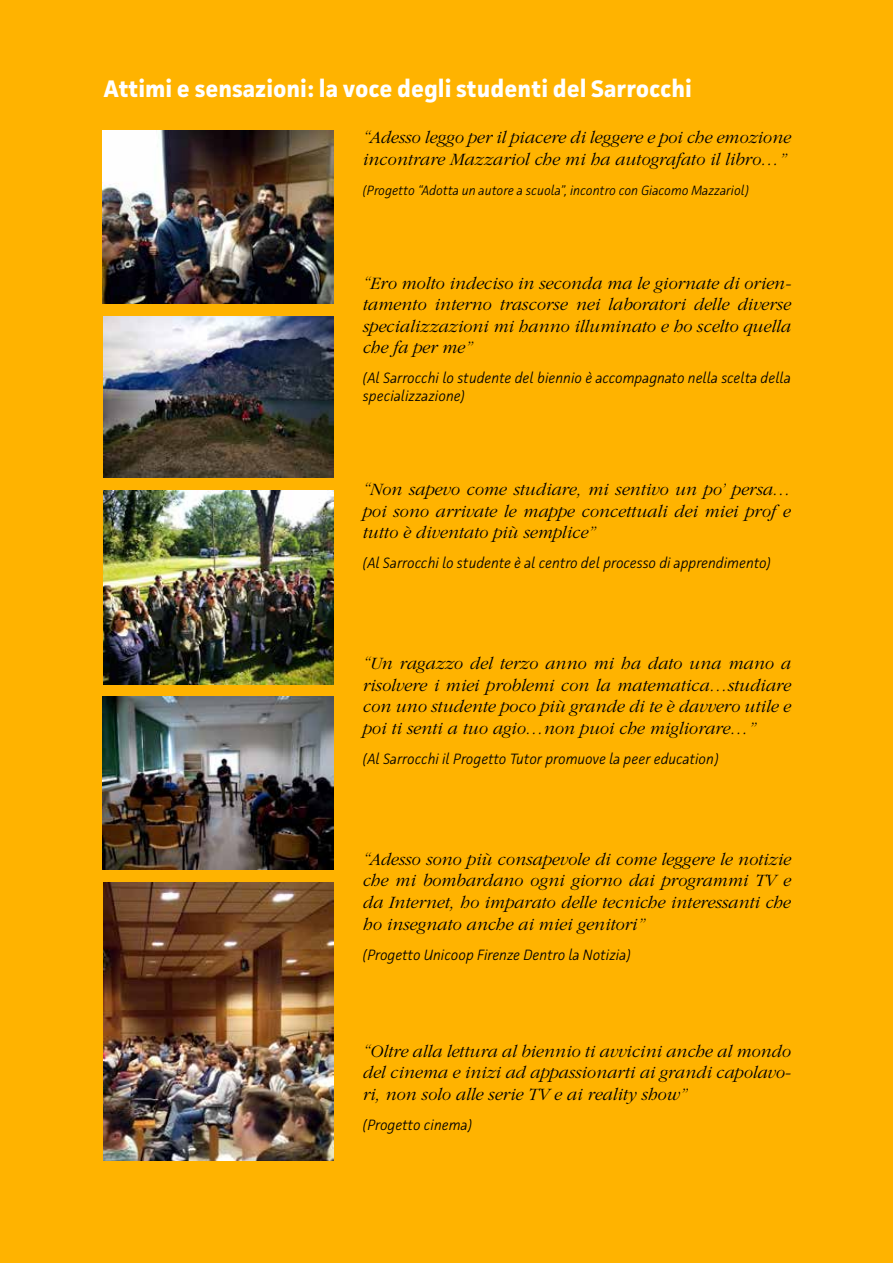
<style>
.page{position:relative;width:893px;height:1263px;background:#ffb300}
.page>*{position:absolute;margin:0;border:0;box-sizing:border-box;transform-origin:0 0}
.t1{font:700 24px "Facit";color:#fff}
.t2{font:italic 300 18px/21.6px "ITC Garamond Std";color:#000;text-align:justify}
.t3{font:italic 300 15px/18px "Facit";color:#000}
.t4{font:italic 300 13.5px "Facit";color:#000}
</style>
<div class="page">
<img style="left:102px;top:131px;width:231px;height:173px">
<img style="left:104px;top:316px;width:229px;height:162px">
<img style="left:104px;top:490px;width:229px;height:194px">
<img style="left:102px;top:697px;width:231px;height:173px">
<img style="left:104px;top:882px;width:229px;height:279px">
<h1 class="t1" style="left:104px;top:74px;width:590px">Attimi e sensazioni: la voce degli studenti del Sarrocchi</h1>
<p class="t2" style="left:363px;top:127px;width:430px">“Adesso leggo per il piacere di leggere e poi che emozione incontrare Mazzariol che mi ha autografato il libro…”</p>
<p class="t4" style="left:363px;top:182px;width:388px">(Progetto “Adotta un autore a scuola”, incontro con Giacomo Mazzariol)</p>
<p class="t2" style="left:363px;top:272px;width:430px">“Ero molto indeciso in seconda ma le giornate di orien&shy;tamento interno trascorse nei laboratori delle diverse specializzazioni mi hanno illuminato e ho scelto quella che fa per me”</p>
<p class="t3" style="left:363px;top:369px;width:429px">(Al Sarrocchi lo studente del biennio è accompagnato nella scelta della specializzazione)</p>
<p class="t2" style="left:363px;top:479px;width:430px">“Non sapevo come studiare, mi sentivo un po’ persa… poi sono arrivate le mappe concettuali dei miei prof e tutto è diventato più semplice”</p>
<p class="t3" style="left:363px;top:554px;width:409px">(Al Sarrocchi lo studente è al centro del processo di apprendimento)</p>
<p class="t2" style="left:363px;top:653px;width:430px">“Un ragazzo del terzo anno mi ha dato una mano a risolvere i miei problemi con la matematica…studiare con uno studente poco più grande di te è davvero utile e poi ti senti a tuo agio…non puoi che migliorare…”</p>
<p class="t3" style="left:363px;top:749px;width:357px">(Al Sarrocchi il Progetto Tutor promuove la peer education)</p>
<p class="t2" style="left:363px;top:848px;width:430px">“Adesso sono più consapevole di come leggere le notizie che mi bombardano ogni giorno dai programmi TV e da Internet, ho imparato delle tecniche interessanti che ho insegnato anche ai miei genitori”</p>
<p class="t3" style="left:363px;top:945px;width:269px">(Progetto Unicoop Firenze Dentro la Notizia)</p>
<p class="t2" style="left:363px;top:1040px;width:430px">“Oltre alla lettura al biennio ti avvicini anche al mondo del cinema e inizi ad appassionarti ai grandi capolavo&shy;ri, non solo alle serie TV e ai reality show”</p>
<p class="t3" style="left:363px;top:1115px;width:111px">(Progetto cinema)</p>
</div>
